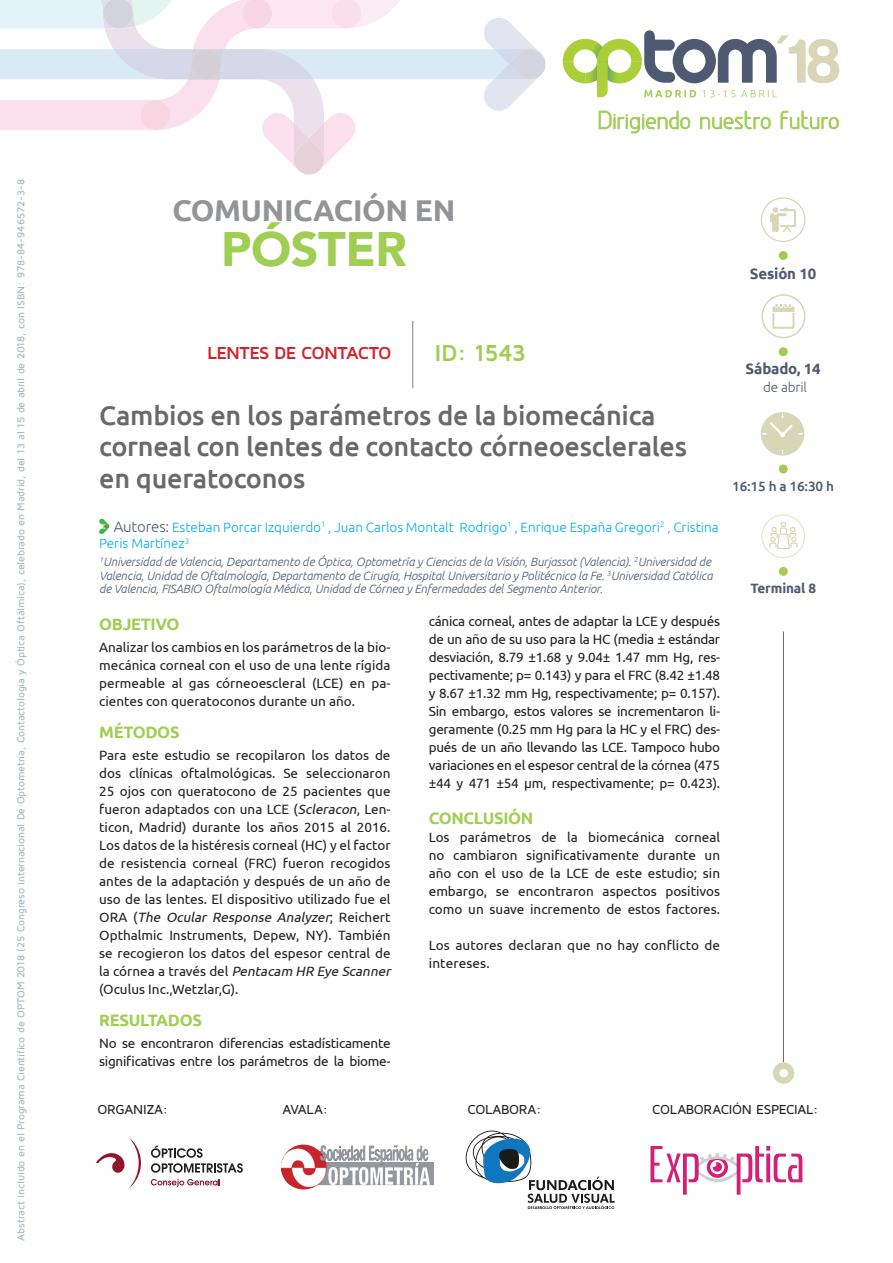
<style>
.page{position:relative;width:893px;height:1263px;background:#fff}
.page>*{position:absolute;margin:0;border:0;box-sizing:border-box;transform-origin:0 0}
.t1{font:900 48.3px "Avenir";letter-spacing:-.01em;color:#a0ce53}
.t2{font:700 30px "Ubuntu";letter-spacing:-.01em;color:#929497}
.t3{font:500 27px/31.5px "Ubuntu";letter-spacing:-.01em;color:#69696c}
.t4{font:700 24px "Maven Pro";letter-spacing:-.035em;color:#a0ce53}
.t5{font:23.4px "Greyscale Basic";color:#a0ce53}
.t6{font:700 18px "Maven Pro";letter-spacing:-.045em;color:#d1232a}
.t7{font:700 16.5px "Ubuntu";letter-spacing:-.02em;color:#a0ce53}
.t8{font:700 15px "Ubuntu";color:#4e5a71}
.t9{font:13.5px/18px "Ubuntu";color:#231f20;text-align:justify}
.t10{font:300 13.5px/16.5px "Ubuntu";color:#00aee8}
.t11{font:13.5px/18px "Ubuntu";letter-spacing:-.02em;color:#231f20}
.t12{font:500 13.5px "Maven Pro";letter-spacing:-.025em;color:#231f20}
.t13{font:500 13.5px "Ubuntu";letter-spacing:-.01em;color:#4e5a71}
.t14{font:700 13.5px "Ubuntu";color:#4e5a71}
.t15{font:300 13.5px "Ubuntu";letter-spacing:-.01em;color:#4e5a71}
.t16{font:italic 300 12px/13.5px "Ubuntu";letter-spacing:-.01em;color:#4e5a71}
.t17{font:500 10.5px "Maven Pro";letter-spacing:-.015em;color:#a5b4be}
.s1{font-size:15px;color:#4e5a71}
.s2{font-style:italic}
</style>
<div class="page">
<svg style="left:563px;top:30px;width:276px;height:67px"></svg>
<svg style="left:599px;top:111px;width:91px;height:22px"></svg>
<svg style="left:700px;top:111px;width:71px;height:18px"></svg>
<svg style="left:781px;top:111px;width:58px;height:18px"></svg>
<svg style="left:0;top:0;width:545px;height:175px"></svg>
<div style="left:761px;top:294px;width:44px;height:44px;border:2px solid #d9d6b7;border-radius:50%"></div>
<div style="left:779px;top:347px;width:9px;height:9px;background:#a0ce53;border-radius:50%"></div>
<div style="left:779px;top:251px;width:9px;height:9px;background:#a0ce53;border-radius:50%"></div>
<svg style="left:772px;top:304px;width:22px;height:25px"></svg>
<div style="left:779px;top:567px;width:9px;height:9px;background:#a0ce53;border-radius:50%"></div>
<div style="left:762px;top:515px;width:43px;height:43px;border:1px solid #dfe2c7;border-radius:50%"></div>
<svg style="left:769px;top:521px;width:28px;height:28px"></svg>
<div style="left:779px;top:464px;width:9px;height:9px;background:#a0ce53;border-radius:50%"></div>
<svg style="left:761px;top:412px;width:43px;height:44px"></svg>
<hr style="left:783px;top:631px;width:1px;height:431px;background:#69696c">
<svg style="left:761px;top:197px;width:44px;height:45px"></svg>
<div style="left:773px;top:1062px;width:21px;height:22px;background:#d9d6b7;border-radius:50%"></div>
<div style="left:779px;top:1069px;width:9px;height:8px;background:#fff;border-radius:50%"></div>
<hr style="left:412px;top:321px;width:1px;height:67px;background:#7a8086">
<svg style="left:151px;top:1145px;width:92px;height:28px"></svg>
<svg style="left:151px;top:1179px;width:69px;height:8px"></svg>
<svg style="left:96px;top:1137px;width:45px;height:52px"></svg>
<img style="left:281px;top:1144px;width:153px;height:46px">
<svg style="left:466px;top:1130px;width:149px;height:79px"></svg>
<svg style="left:650px;top:1146px;width:152px;height:49px"></svg>
<svg style="left:99px;top:519px;width:10px;height:15px"></svg>
<p class="t17" style="left:14px;top:1240px;width:1063px;rotate:-90deg">ABSTRACT INCLUIDO EN EL PROGRAMA CIENTÍFICO DE OPTOM 2018 (25 CONGRESO INTERNACIONAL DE OPTOMETRÍA, CONTACTOLOGÍA Y ÓPTICA OFTÁLMICA), CELEBRADO EN MADRID, DEL 13 AL 15 DE ABRIL DE 2018, CON ISBN: 978-84-946572-3-8</p>
<h2 class="t2" style="left:172px;top:192px;width:23px">COM</h2>
<h2 class="t2" style="left:241px;top:192px;width:193px">UNICACIÓN EN</h2>
<h1 class="t1" style="left:221px;top:208px;width:187px">PÓSTER</h1>
<h3 class="t6" style="left:207px;top:341px;width:186px">LENTES DE CONTACTO</h3>
<h3 class="t4" style="left:434px;top:338px;width:93px">ID: 1543</h3>
<h3 class="t5" style="left:597px;top:106px;width:244px">Dirigiendo nuestro futuro</h3>
<p class="t8" style="left:750px;top:264px;width:68px">SESIÓN 10</p>
<p class="t8" style="left:745px;top:360px;width:77px">SÁBADO, 14</p>
<p class="t15" style="left:763px;top:379px;width:45px">de abril</p>
<h3 class="t3" style="left:99px;top:398px;width:589px">Cambios en los parámetros de la biomecánica corneal con lentes de contacto córneoesclerales en queratoconos</h3>
<p class="t10" style="left:99px;top:519px;width:621px;text-indent:15px"><span class="s1">Autores:</span> Esteban Porcar Izquierdo<sup>1</sup> , Juan Carlos Montalt Rodrigo<sup>1</sup> , Enrique España Gregori<sup>2</sup> , Cristina<br>Peris Martínez<sup>3</sup></p>
<p class="t16" style="left:99px;top:555px;width:615px"><sup>1</sup>Universidad de Valencia, Departamento de Óptica, Optometría y Ciencias de la Visión, Burjassot (Valencia). <sup>2</sup>Universidad de<br>Valencia, Unidad de Oftalmología, Departamento de Cirugía, Hospital Universitario y Politécnico la Fe. <sup>3</sup>Universidad Católica de Valencia, FISABIO Oftalmología Médica, Unidad de Córnea y Enfermedades del Segmento Anterior.</p>
<p class="t7" style="left:99px;top:614px;width:79px">OBJETIVO</p>
<p class="t9" style="left:99px;top:638px;width:293px">Analizar los cambios en los parámetros de la bio&shy;mecánica corneal con el uso de una lente rígida permeable al gas córneoescleral (LCE) en pa&shy;cientes con queratoconos durante un año.</p>
<p class="t7" style="left:99px;top:722px;width:82px">MÉTO DOS</p>
<p class="t9" style="left:99px;top:746px;width:296px;text-align:left">Para este estudio se recopilaron los datos de dos clínicas oftalmológicas. Se seleccionaron 25 ojos con queratocono de 25 pacientes que fueron adaptados con una LCE (<span class="s2">Scleracon</span>, Len&shy;ticon, Madrid) durante los años 2015 al 2016.<br>Los datos de la histéresis corneal (HC) y el factor de resistencia corneal (FRC) fueron recogidos antes de la adaptación y después de un año de uso de las lentes. El dispositivo utilizado fue el O R A (<span class="s2">The Ocular Response Analyzer</span>; R e i c h e r t Opthalmic Instruments, Depew, NY). También se recogieron los datos del espesor central de la có r n e a a t ravé s d e l <span class="s2">Pentacam HR Eye Scanner </span>(Oculus Inc.,Wetzlar,G).</p>
<p class="t7" style="left:99px;top:1010px;width:104px">RESULTADOS</p>
<p class="t11" style="left:99px;top:1034px;width:293px">No se encontraron diferencias estadísticamente significativas entre los parámetros de la biome-</p>
<p class="t9" style="left:429px;top:611px;width:293px">cánica corneal, antes de adaptar la LCE y después de un año de su uso para la HC (media ± estándar desviación, 8.79 ±1.68 y 9.04± 1.47 mm Hg, res&shy;pectivamente; p= 0.143) y para el FRC (8.42 ±1.48 y 8.67 ±1.32 mm Hg, respectivamente; p= 0.157).<br>Sin embargo, estos valores se incrementaron li&shy;geramente (0.25 mm Hg para la HC y el FRC) des&shy;pués de un año llevando las LCE. Tampoco hubo variaciones en el espesor central de la córnea (475 ±44 y 471 ±54 µm, respectivamente; p= 0.423).</p>
<p class="t7" style="left:429px;top:808px;width:103px">CONCLUSIÓN</p>
<p class="t9" style="left:429px;top:827px;width:293px">Los parámetros de la biomecánica corneal no cambiaron significativamente durante un año con el uso de la LCE de este estudio; sin embargo, se encontraron aspectos positivos como un suave incremento de estos factores.</p>
<p class="t9" style="left:429px;top:935px;width:293px">Los autores declaran que no hay conflicto de intereses.</p>
<p class="t13" style="left:732px;top:478px;width:103px">16:15 h a 16:30 h</p>
<p class="t14" style="left:750px;top:580px;width:67px">TERMINAL 8</p>
<p class="t12" style="left:98px;top:1101px;width:72px">ORGANIZA:</p>
<p class="t12" style="left:282px;top:1101px;width:47px">AVALA:</p>
<p class="t12" style="left:467px;top:1101px;width:76px">COLABORA:</p>
<p class="t12" style="left:652px;top:1101px;width:10px">COLABORACIÓN</p>
<p class="t12" style="left:756px;top:1101px;width:38px">ESPECIAL</p>
<p class="t12" style="left:813px;top:1101px;width:7px">:</p>
</div>
